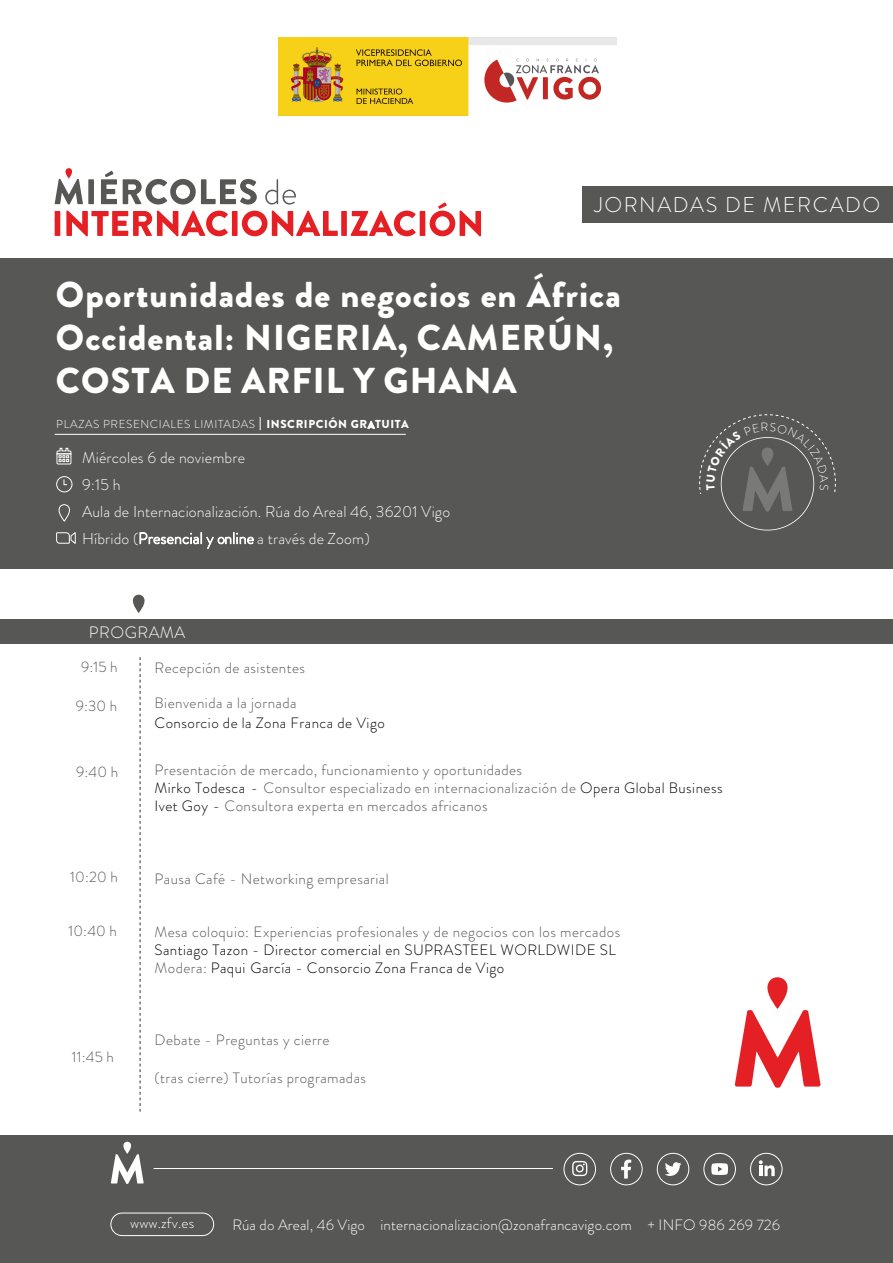
<style>
.page{position:relative;width:893px;height:1263px;background:#fff}
.page>*{position:absolute;margin:0;border:0;box-sizing:border-box;transform-origin:0 0}
.t1{font:900 36px/43.2px "Brandon Grotesque";letter-spacing:.03em;color:#fff}
.t2{font:300 21.3px "Brandon Grotesque";letter-spacing:.075em;color:#fff}
.t3{font:300 16.5px "Brandon Grotesque";letter-spacing:.03em;color:#fff}
.t4{font:300 15.75px/26.8px "Brandon Grotesque";letter-spacing:.01em;color:#fff}
.t5{font:300 15px/18px "Brandon Grotesque";letter-spacing:.03em;color:#575756}
.t6{font:300 15px/18px "Brandon Grotesque";letter-spacing:.03em;color:#000}
.t7{font:300 15px "Brandon Grotesque";letter-spacing:.01em;color:#fff}
.t8{font:300 11.55px "Brandon Grotesque";letter-spacing:.05em;color:#fff}
.s1{font-weight:900}
.s2{font-weight:900;font-size:10.05px}
.s3{color:#000}
.s4{color:#58575e}
.s5{color:#575756}
</style>
<div class="page">
<div style="left:0;top:258px;width:893px;height:310px;background:#575756"></div>
<svg style="left:260px;top:417px;width:1px;height:13px"></svg>
<hr style="left:55px;top:434px;width:351px;height:1px;background:#fff">
<svg style="left:58px;top:504px;width:12px;height:17px"></svg>
<svg style="left:57px;top:448px;width:14px;height:16px"></svg>
<div style="left:56px;top:476px;width:16px;height:16px;border:1px solid #fff;border-radius:50%"></div>
<div style="left:583px;top:186px;width:310px;height:36px;background:#575756"></div>
<div style="left:88px;top:179px;width:6px;height:25px;background:#575756"></div>
<svg style="left:123px;top:179px;width:134px;height:26px"></svg>
<svg style="left:265px;top:179px;width:31px;height:25px"></svg>
<svg style="left:101px;top:171px;width:16px;height:33px"></svg>
<div style="left:55px;top:211px;width:5px;height:25px;background:#e52024"></div>
<svg style="left:66px;top:211px;width:162px;height:25px"></svg>
<div style="left:232px;top:211px;width:6px;height:25px;background:#e52024"></div>
<svg style="left:242px;top:211px;width:96px;height:25px"></svg>
<div style="left:341px;top:211px;width:6px;height:25px;background:#e52024"></div>
<svg style="left:351px;top:211px;width:65px;height:25px"></svg>
<div style="left:420px;top:211px;width:5px;height:25px;background:#e52024"></div>
<svg style="left:430px;top:202px;width:51px;height:34px"></svg>
<svg style="left:55px;top:168px;width:28px;height:37px"></svg>
<div style="left:0;top:1136px;width:893px;height:127px;background:#575756"></div>
<svg style="left:111px;top:1141px;width:33px;height:43px"></svg>
<div style="left:657px;top:1153px;width:32px;height:32px;border:1px solid #fff;border-radius:16px"></div>
<svg style="left:665px;top:1162px;width:16px;height:14px"></svg>
<svg style="left:711px;top:1163px;width:17px;height:12px"></svg>
<div style="left:704px;top:1153px;width:32px;height:32px;border:1px solid #fff;border-radius:16px"></div>
<div style="left:750px;top:1153px;width:32px;height:32px;border:1px solid #fff;border-radius:16px"></div>
<svg style="left:759px;top:1160px;width:16px;height:16px"></svg>
<div style="left:610px;top:1153px;width:32px;height:32px;border:1px solid #fff;border-radius:16px"></div>
<svg style="left:621px;top:1159px;width:10px;height:19px"></svg>
<div style="left:564px;top:1153px;width:32px;height:32px;border:1px solid #fff;border-radius:16px"></div>
<svg style="left:572px;top:1161px;width:15px;height:15px"></svg>
<hr style="left:154px;top:1168px;width:399px;height:1px;background:#fff">
<div style="left:111px;top:1213px;width:103px;height:23px;border:1px solid #fff;border-radius:11px"></div>
<div style="left:0;top:619px;width:893px;height:24px;background:#575756"></div>
<svg style="left:132px;top:594px;width:13px;height:19px"></svg>
<svg style="left:735px;top:977px;width:86px;height:111px"></svg>
<svg style="left:140px;top:657px;width:1px;height:455px"></svg>
<img style="left:278px;top:37px;width:338px;height:79px">
<svg style="left:56px;top:532px;width:20px;height:12px"></svg>
<svg style="left:699px;top:414px;width:137px;height:116px"></svg>
<h2 class="t2" style="left:594px;top:190px;width:287px">JORNADAS DE MERCADO</h2>
<h1 class="t1" style="left:56px;top:273px;width:566px">Oportunidades de negocios en África<br>Occidental: NIGERIA, CAMERÚN,<br>COSTA DE ARFIL Y GHANA</h1>
<p class="t8" style="left:56px;top:416px;width:354px">PLAZAS PRESENCIALES LIMITADAS <span class="s1">INSCRIPCIÓN GR</span><span class="s2">A</span><span class="s1">TUITA</span></p>
<p class="t4" style="left:82px;top:444px;width:370px">Miércoles 6 de noviembre<br>9:15 h<br>Aula de Internacionalización. Rúa do Areal 46, 36201 Vigo Híbrido (Presencial y online a través de Zoom)</p>
<p class="t3" style="left:89px;top:621px;width:98px">PROGRAMA</p>
<p class="t5" style="left:81px;top:657px;width:38px">9:15 h</p>
<p class="t5" style="left:76px;top:697px;width:43px">9:30 h</p>
<p class="t5" style="left:155px;top:659px;width:152px">Recepción de asistentes</p>
<p class="t5" style="left:155px;top:694px;width:144px">Bienvenida a la jornada</p>
<p class="t6" style="left:155px;top:714px;width:232px">Consorcio de la Zona Franca de Vigo</p>
<p class="t5" style="left:155px;top:761px;width:569px">Presentación de mercado, funcionamiento y oportunidades<br><span class="s3">Mirko Todesca -</span> <span class="s4">Consultor especializado en internacionalización de</span> <span class="s3">Opera Global Business<br>Ivet Goy -</span> Consultora experta en mercados africanos</p>
<p class="t5" style="left:76px;top:763px;width:44px">9:40 h</p>
<p class="t5" style="left:70px;top:868px;width:49px">10:20 h</p>
<p class="t5" style="left:68px;top:922px;width:50px">10:40 h</p>
<p class="t5" style="left:72px;top:1048px;width:44px">11:45 h</p>
<p class="t5" style="left:155px;top:870px;width:236px">Pausa Café - Networking empresarial</p>
<p class="t5" style="left:155px;top:923px;width:467px">Mesa coloquio: Experiencias profesionales y de negocios con los mercados</p>
<p class="t6" style="left:155px;top:941px;width:463px">Santiago Tazon - Director comercial en SUPRASTEEL WORLDWIDE SL<br><span class="s5">Modera:</span> Paqui García - Consorcio Zona Franca de Vigo</p>
<p class="t5" style="left:155px;top:1031px;width:177px">Debate - Preguntas y cierre</p>
<p class="t5" style="left:155px;top:1069px;width:213px">(tras cierre) Tutorías programadas</p>
<p class="t7" style="left:130px;top:1213px;width:66px">www.zfv.es</p>
<p class="t7" style="left:233px;top:1215px;width:549px">Rúa do Areal, 46 Vigo internacionalizacion@zonafrancavigo.com + INFO 986 269 726</p>
</div>
